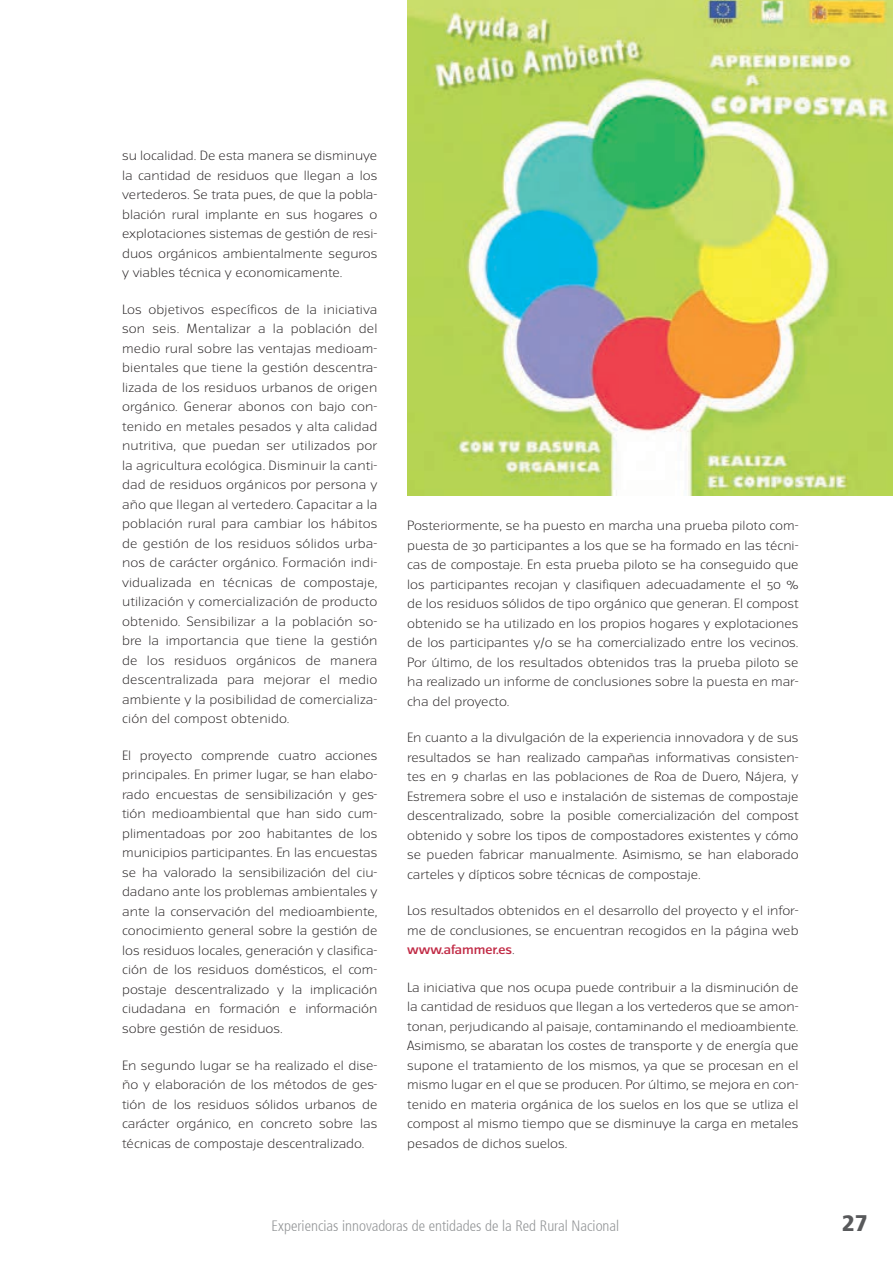
<style>
.page{position:relative;width:893px;height:1261px;background:#fff}
.page>*{position:absolute;margin:0;border:0;box-sizing:border-box;transform-origin:0 0}
.t1{font:900 condensed 22.5px "Frutiger 77";color:#58595b;scale:1.1 1}
.t2{font:300 condensed 15px "Frutiger 47";color:#949698}
.t3{font:300 12px/19.5px "Turmino";color:#231f20;text-align:justify;scale:1.1 1}
.s1{font-weight:500;color:#c12a45}
</style>
<div class="page">
<img style="left:407px;top:0;width:485px;height:495px">
<p class="t3" style="left:122px;top:146px;width:233px">su localidad. De esta manera se disminuye la cantidad de residuos que llegan a los vertederos. Se trata pues, de que la pobla&shy;blación rural implante en sus hogares o explotaciones sistemas de gestión de resi&shy;duos orgánicos ambientalmente seguros y viables técnica y economicamente.</p>
<p class="t3" style="left:122px;top:300px;width:233px">Los objetivos específicos de la iniciativa son seis. Mentalizar a la población del medio rural sobre las ventajas medioam&shy;bientales que tiene la gestión descentra&shy;lizada de los residuos urbanos de origen orgánico. Generar abonos con bajo con&shy;tenido en metales pesados y alta calidad nutritiva, que puedan ser utilizados por la agricultura ecológica. Disminuir la canti&shy;dad de residuos orgánicos por persona y año que llegan al vertedero. Capacitar a la población rural para cambiar los hábitos de gestión de los residuos sólidos urba&shy;nos de carácter orgánico. Formación indi&shy;vidualizada en técnicas de compostaje, utilización y comercialización de producto obtenido. Sensibilizar a la población so&shy;bre la importancia que tiene la gestión de los residuos orgánicos de manera descentralizada para mejorar el medio ambiente y la posibilidad de comercializa&shy;ción del compost obtenido.</p>
<p class="t3" style="left:122px;top:746px;width:233px">El proyecto comprende cuatro acciones principales. En primer lugar, se han elabo&shy;rado encuestas de sensibilización y ges&shy;tión medioambiental que han sido cum&shy;plimentadoas por 200 habitantes de los municipios participantes. En las encuestas se ha valorado la sensibilización del ciu&shy;dadano ante los problemas ambientales y ante la conservación del medioambiente, conocimiento general sobre la gestión de los residuos locales, generación y clasifica&shy;ción de los residuos domésticos, el com&shy;postaje descentralizado y la implicación ciudadana en formación e información sobre gestión de residuos.</p>
<p class="t3" style="left:122px;top:1055px;width:233px">En segundo lugar se ha realizado el dise&shy;ño y elaboración de los métodos de ges&shy;tión de los residuos sólidos urbanos de carácter orgánico, en concreto sobre las técnicas de compostaje descentralizado.</p>
<p class="t3" style="left:407px;top:516px;width:357px">Posteriormente, se ha puesto en marcha una prueba piloto com&shy;puesta de 30 participantes a los que se ha formado en las técni&shy;cas de compostaje. En esta prueba piloto se ha conseguido que los participantes recojan y clasifiquen adecuadamente el 50 % de los residuos sólidos de tipo orgánico que generan. El compost obtenido se ha utilizado en los propios hogares y explotaciones de los participantes y/o se ha comercializado entre los vecinos.<br>Por último, de los resultados obtenidos tras la prueba piloto se ha realizado un informe de conclusiones sobre la puesta en mar&shy;cha del proyecto.</p>
<p class="t3" style="left:407px;top:728px;width:357px">En cuanto a la divulgación de la experiencia innovadora y de sus resultados se han realizado campañas informativas consisten&shy;tes en 9 charlas en las poblaciones de Roa de Duero, Nájera, y Estremera sobre el uso e instalación de sistemas de compostaje descentralizado, sobre la posible comercialización del compost obtenido y sobre los tipos de compostadores existentes y cómo se pueden fabricar manualmente. Asimismo, se han elaborado carteles y dípticos sobre técnicas de compostaje.</p>
<p class="t3" style="left:407px;top:901px;width:357px">Los resultados obtenidos en el desarrollo del proyecto y el infor&shy;me de conclusiones, se encuentran recogidos en la página web <span class="s1">www.afammer.es</span>.</p>
<p class="t3" style="left:407px;top:978px;width:357px">La iniciativa que nos ocupa puede contribuir a la disminución de la cantidad de residuos que llegan a los vertederos que se amon&shy;tonan, perjudicando al paisaje, contaminando el medioambiente.<br>Asimismo, se abaratan los costes de transporte y de energía que supone el tratamiento de los mismos, ya que se procesan en el mismo lugar en el que se producen. Por último, se mejora en con&shy;tenido en materia orgánica de los suelos en los que se utliza el compost al mismo tiempo que se disminuye la carga en metales pesados de dichos suelos.</p>
<p class="t2" style="left:271px;top:1217px;width:349px">Experiencias innovadoras de entidades de la Red Rural Nacional</p>
<h1 class="t1" style="left:841px;top:1209px;width:25px">27</h1>
</div>
